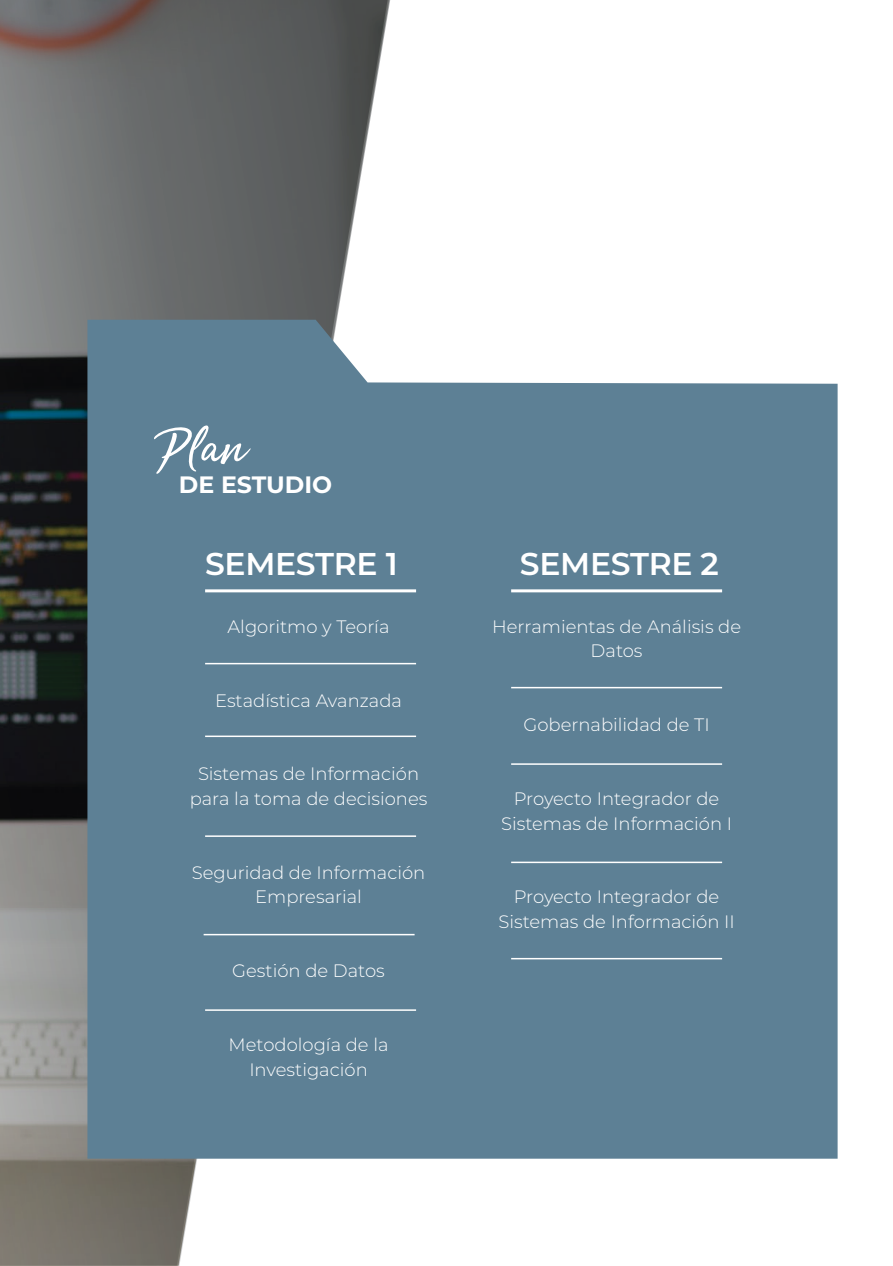
<style>
.page{position:relative;width:893px;height:1266px;background:#fff}
.page>*{position:absolute;margin:0;border:0;box-sizing:border-box;transform-origin:0 0}
.t1{font:63.45px "Quente Script";color:#fff}
.t2{font:600 31.5px "Montserrat";letter-spacing:-.01em;color:#fff}
.t3{font:700 23.7px "Montserrat";color:#fff}
.t4{font:300 18px/24.6px "Montserrat";color:#fff;text-align:center}
</style>
<div class="page">
<svg style="left:0;top:0;width:390px;height:1265px;background:#757575"></svg>
<div style="left:87px;top:320px;width:751px;height:838px;background:#5d8095"></div>
<hr style="left:205px;top:663px;width:211px;height:1px;background:#fff">
<hr style="left:205px;top:735px;width:211px;height:2px;background:#fff">
<hr style="left:205px;top:835px;width:211px;height:2px;background:#fff">
<hr style="left:204px;top:934px;width:211px;height:1px;background:#fff">
<hr style="left:205px;top:1009px;width:211px;height:2px;background:#fff">
<hr style="left:511px;top:687px;width:211px;height:1px;background:#fff">
<hr style="left:511px;top:763px;width:211px;height:2px;background:#fff">
<hr style="left:511px;top:861px;width:211px;height:2px;background:#fff">
<hr style="left:511px;top:958px;width:211px;height:1px;background:#fff">
<hr style="left:205px;top:589px;width:211px;height:3px;background:#fff">
<hr style="left:511px;top:589px;width:211px;height:3px;background:#fff">
<h1 class="t1" style="left:156px;top:418px;width:91px">Plan</h1>
<h3 class="t3" style="left:179px;top:468px;width:155px">DE ESTUDIO</h3>
<h2 class="t2" style="left:205px;top:541px;width:194px">SEMESTRE 1</h2>
<h2 class="t2" style="left:520px;top:541px;width:200px">SEMESTRE 2</h2>
<p class="t4" style="left:228px;top:613px;width:163px">Algoritmo y Teoría</p>
<p class="t4" style="left:215px;top:687px;width:188px">Estadística Avanzada</p>
<p class="t4" style="left:190px;top:761px;width:239px">Sistemas de Información para la toma de decisiones</p>
<p class="t4" style="left:192px;top:859px;width:235px">Seguridad de Información<br>Empresarial</p>
<p class="t4" style="left:232px;top:958px;width:154px">Gestión de Datos</p>
<p class="t4" style="left:229px;top:1032px;width:161px">Metodología de la<br>Investigación</p>
<p class="t4" style="left:492px;top:613px;width:250px">Herramientas de Análisis de<br>Datos</p>
<p class="t4" style="left:523px;top:712px;width:188px">Gobernabilidad de TI</p>
<p class="t4" style="left:501px;top:786px;width:233px">Proyecto Integrador de<br>Sistemas de Información I</p>
<p class="t4" style="left:498px;top:884px;width:238px">Proyecto Integrador de<br>Sistemas de Información II</p>
</div>
